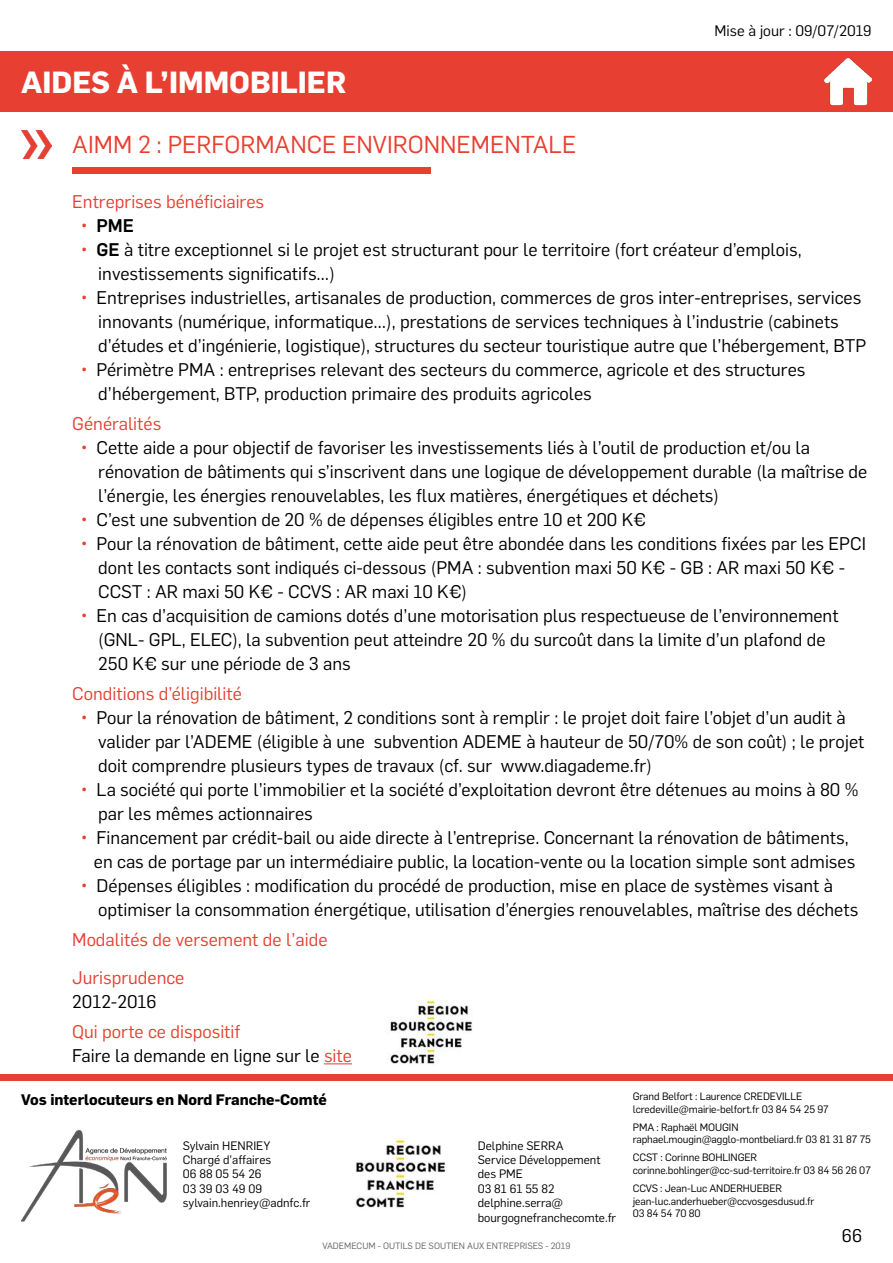
<style>
.page{position:relative;width:893px;height:1263px;background:#fff}
.page>*{position:absolute;margin:0;border:0;box-sizing:border-box;transform-origin:0 0}
.t1{font:700 30px "Flama";color:#fff}
.t2{font:24px "Flama";color:#e73f31}
.t3{font:18px/24px "Flama";color:#000}
.t4{font:18px/37.5px "Flama";color:#e73f31}
.t5{font:500 18px "Flama";color:#000}
.t6{font:700 15px "Flama";color:#000}
.t7{font:15px "Flama";color:#000}
.t8{font:12px/14.4px "Flama";color:#000}
.t9{font:10.5px/12.6px "Flama";letter-spacing:-.01em;color:#000}
.t10{font:9px "Flama";color:#666565}
.s1{font-weight:400;color:#e73f31}
.s2{color:#e73f31}
.s3{font-weight:500}
</style>
<div class="page">
<div style="left:0;top:1074px;width:893px;height:6px;background:#e73f31"></div>
<div style="left:0;top:51px;width:893px;height:61px;background:#e73f31"></div>
<img style="left:21px;top:131px;width:30px;height:27px">
<div style="left:72px;top:167px;width:358px;height:6px;background:#e73f31"></div>
<svg style="left:324px;top:1063px;width:28px;height:1px"></svg>
<img style="left:824px;top:58px;width:48px;height:47px">
<img style="left:21px;top:1130px;width:146px;height:92px">
<img style="left:390px;top:999px;width:83px;height:65px">
<img style="left:355px;top:1138px;width:91px;height:70px">
<h1 class="t1" style="left:21px;top:60px;width:327px">AIDES À L’IMMOBILIER</h1>
<h2 class="t2" style="left:72px;top:128px;width:506px">AIMM 2 : PERFORMANCE ENVIRONNEMENTALE</h2>
<p class="t7" style="left:715px;top:20px;width:159px">Mise à jour : 09/07/2019</p>
<p class="t4" style="left:72px;top:182px;width:193px">Entreprises bénéficiaires</p>
<p class="t5" style="left:81px;top:213px;width:55px"><span class="s1">•</span> PME</p>
<p class="t3" style="left:98px;top:237px;width:705px;text-indent:-17px"><span class="s2">•</span> <span class="s3">GE</span> à titre exceptionnel si le projet est structurant pour le territoire (fort créateur d’emplois, investissements significatifs…)</p>
<p class="t3" style="left:98px;top:285px;width:770px;text-indent:-17px"><span class="s2">•</span> Entreprises industrielles, artisanales de production, commerces de gros inter-entreprises, services innovants (numérique, informatique…), prestations de services techniques à l’industrie (cabinets d’études et d’ingénierie, logistique), structures du secteur touristique autre que l’hébergement, BTP</p>
<p class="t3" style="left:98px;top:357px;width:709px;text-indent:-17px"><span class="s2">•</span> Périmètre PMA : entreprises relevant des secteurs du commerce, agricole et des structures d’hébergement, BTP, production primaire des produits agricoles</p>
<p class="t4" style="left:72px;top:404px;width:91px">Généralités</p>
<p class="t3" style="left:98px;top:435px;width:771px;text-indent:-17px"><span class="s2">•</span> Cette aide a pour objectif de favoriser les investissements liés à l’outil de production et/ou la rénovation de bâtiments qui s’inscrivent dans une logique de développement durable (la maîtrise de l’énergie, les énergies renouvelables, les flux matières, énergétiques et déchets)</p>
<p class="t3" style="left:81px;top:507px;width:567px"><span class="s2">•</span> C’est une subvention de 20 % de dépenses éligibles entre 10 et 200 K€</p>
<p class="t3" style="left:98px;top:531px;width:769px;text-indent:-17px"><span class="s2">•</span> Pour la rénovation de bâtiment, cette aide peut être abondée dans les conditions fixées par les EPCI dont les contacts sont indiqués ci-dessous (PMA : subvention maxi 50 K€ - GB : AR maxi 50 K€ -<br>CCST : AR maxi 50 K€ - CCVS : AR maxi 10 K€)</p>
<p class="t3" style="left:98px;top:603px;width:742px;text-indent:-17px"><span class="s2">•</span> En cas d’acquisition de camions dotés d’une motorisation plus respectueuse de l’environnement (GNL- GPL, ELEC), la subvention peut atteindre 20 % du surcoût dans la limite d’un plafond de<br>250 K€ sur une période de 3 ans</p>
<p class="t4" style="left:72px;top:674px;width:171px">Conditions d’éligibilité</p>
<p class="t3" style="left:98px;top:705px;width:768px;text-indent:-17px"><span class="s2">•</span> Pour la rénovation de bâtiment, 2 conditions sont à remplir : le projet doit faire l’objet d’un audit à valider par l’ADEME (éligible à une subvention ADEME à hauteur de 50/70% de son coût) ; le projet doit comprendre plusieurs types de travaux (cf. sur www.diagademe.fr)</p>
<p class="t3" style="left:98px;top:777px;width:762px;text-indent:-17px"><span class="s2">•</span> La société qui porte l’immobilier et la société d’exploitation devront être détenues au moins à 80 % par les mêmes actionnaires</p>
<p class="t3" style="left:94px;top:825px;width:763px;text-indent:-13px"><span class="s2">•</span> Financement par crédit-bail ou aide directe à l’entreprise. Concernant la rénovation de bâtiments, en cas de portage par un intermédiaire public, la location-vente ou la location simple sont admises</p>
<p class="t3" style="left:98px;top:873px;width:762px;text-indent:-17px"><span class="s2">•</span> Dépenses éligibles : modification du procédé de production, mise en place de systèmes visant à optimiser la consommation énergétique, utilisation d’énergies renouvelables, maîtrise des déchets</p>
<p class="t4" style="left:72px;top:920px;width:257px">Modalités de versement de l’aide<br>Jurisprudence</p>
<p class="t3" style="left:72px;top:988px;width:86px">2012-2016</p>
<p class="t3" style="left:72px;top:1018px;width:281px"><span class="s2">Qui porte ce dispositif<br></span>Faire la demande en ligne sur le <span class="s2">site</span></p>
<p class="t6" style="left:21px;top:1088px;width:307px">Vos interlocuteurs en Nord Franche-Comté</p>
<p class="t8" style="left:183px;top:1137px;width:129px">Sylvain HENRIEY<br>Chargé d’affaires<br>06 88 05 54 26<br>03 39 03 49 09 sylvain.henriey@adnfc.fr</p>
<p class="t8" style="left:478px;top:1137px;width:140px">Delphine SERRA<br>Service Développement des PME<br>03 81 61 55 82 delphine.serra@ bourgognefranchecomte.fr</p>
<p class="t10" style="left:323px;top:1239px;width:249px">VADEMECUM - OUTILS DE SOUTIEN AUX ENTREPRISES - 2019</p>
<p class="t9" style="left:633px;top:1089px;width:198px">Grand Belfort : Laurence CREDEVILLE lcredeville@mairie-belfort.fr 03 84 54 25 97</p>
<p class="t9" style="left:633px;top:1120px;width:240px">PMA : Raphaël MOUGIN raphael.mougin@agglo-montbeliard.fr 03 81 31 87 75</p>
<p class="t9" style="left:633px;top:1151px;width:240px">CCST : Corinne BOHLINGER corinne.bohlinger@cc-sud-territoire.fr 03 84 56 26 07</p>
<p class="t9" style="left:633px;top:1181px;width:183px">CCVS : Jean-Luc ANDERHUEBER jean-luc.anderhueber@ccvosgesdusud.fr<br>03 84 54 70 80</p>
<p class="t3" style="left:842px;top:1222px;width:22px">66</p>
</div>
